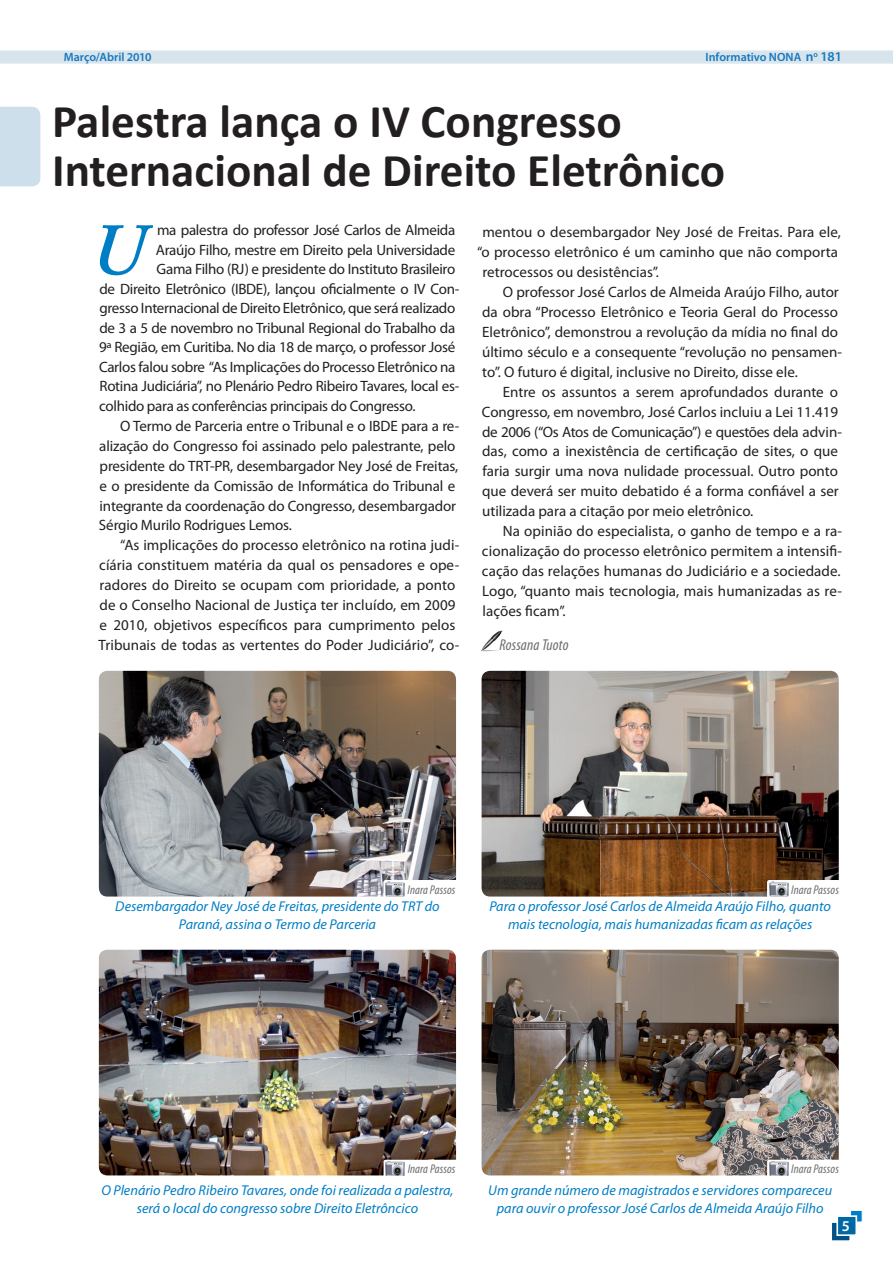
<style>
.page{position:relative;width:893px;height:1263px;background:#fff}
.page>*{position:absolute;margin:0;border:0;box-sizing:border-box;transform-origin:0 0}
.t1{font:italic 600 72.9px "Adobe Caslon Pro";color:#007ec5}
.t2{font:700 47.25px/49.5px "Calibri";color:#231f20}
.t3{font:italic condensed 15.75px "Myriad Pro";letter-spacing:.01em;color:#6c6d70}
.t4{font:15px "Myriad Pro";color:#231f20}
.t5{font:15px "Myriad Pro";letter-spacing:-.02em;color:#231f20}
.t6{font:15px "Myriad Pro";letter-spacing:-.025em;color:#231f20}
.t7{font:600 15px "Myriad Pro";color:#fff}
.t8{font:italic 14.25px/18px "Myriad Pro";color:#007ec5;text-align:center}
.t9{font:600 13.5px "Myriad Pro";color:#1578be}
.t10{font:italic condensed 12.75px "Myriad Pro";letter-spacing:.005em;color:#6c6d70}
.t11{font:600 12px "Myriad Pro";color:#1578be}
.s1{font-size:13.5px}
</style>
<div class="page">
<svg style="left:0;top:50px;width:893px;height:14px;background:#dae5ed"></svg>
<div style="left:830px;top:1221px;width:21px;height:21px;background:#005285;border:2px solid #fff"></div>
<div style="left:850px;top:1210px;width:13px;height:12px;background:#007ec5;border:1px solid #fff"></div>
<div style="left:836px;top:1215px;width:21px;height:21px;background:#0068a5;border:2px solid #fff"></div>
<img style="left:482px;top:630px;width:21px;height:21px">
<img style="left:99px;top:671px;width:357px;height:225px">
<img style="left:99px;top:950px;width:357px;height:225px">
<img style="left:482px;top:671px;width:357px;height:225px">
<img style="left:482px;top:950px;width:357px;height:225px">
<div style="left:0;top:107px;width:40px;height:79px;background:#cddfea"></div>
<div style="left:383px;top:880px;width:75px;height:18px;background:#fff;border-radius:2px"></div>
<img style="left:385px;top:881px;width:20px;height:15px">
<div style="left:767px;top:880px;width:75px;height:18px;background:#fff;border-radius:2px"></div>
<img style="left:769px;top:881px;width:20px;height:15px">
<div style="left:384px;top:1160px;width:74px;height:18px;background:#fff;border-radius:2px"></div>
<img style="left:385px;top:1161px;width:20px;height:15px">
<div style="left:767px;top:1160px;width:75px;height:18px;background:#fff;border-radius:2px"></div>
<img style="left:769px;top:1161px;width:20px;height:15px">
<p class="t11" style="left:64px;top:50px;width:89px">Março/Abril 2010</p>
<p class="t9" style="left:820px;top:48px;width:23px">181</p>
<p class="t11" style="left:706px;top:49px;width:114px">Informativo NONA <span class="s1">n</span><sup>o</sup></p>
<h2 class="t2" style="left:52px;top:94px;width:675px">Palestra lança o IV Congresso<br>Internacional de Direito Eletrônico</h2>
<h1 class="t1" style="left:91px;top:206px;width:56px">U</h1>
<p class="t5" style="left:157px;top:221px;width:300px">ma palestra do professor José Carlos de Almeida</p>
<p class="t5" style="left:156px;top:240px;width:301px">Araújo Filho, mestre em Direito pela Universidade</p>
<p class="t5" style="left:157px;top:260px;width:300px">Gama Filho (RJ) e presidente do Instituto Brasileiro</p>
<p class="t5" style="left:99px;top:279px;width:361px">de Direito Eletrônico (IBDE), lançou oficialmente o IV Con-</p>
<p class="t5" style="left:99px;top:299px;width:357px">gresso Internacional de Direito Eletrônico, que será realizado</p>
<p class="t5" style="left:99px;top:318px;width:357px">de 3 a 5 de novembro no Tribunal Regional do Trabalho da</p>
<p class="t5" style="left:99px;top:338px;width:358px">9ª Região, em Curitiba. No dia 18 de março, o professor José</p>
<p class="t5" style="left:99px;top:357px;width:358px">Carlos falou sobre “As Implicações do Processo Eletrônico na</p>
<p class="t5" style="left:100px;top:377px;width:361px">Rotina Judiciária”, no Plenário Pedro Ribeiro Tavares, local es-</p>
<p class="t5" style="left:99px;top:396px;width:318px">colhido para as conferências principais do Congresso.</p>
<p class="t4" style="left:120px;top:416px;width:341px">O Termo de Parceria entre o Tribunal e o IBDE para a re-</p>
<p class="t4" style="left:99px;top:436px;width:358px">alização do Congresso foi assinado pelo palestrante, pelo</p>
<p class="t4" style="left:100px;top:456px;width:360px">presidente do TRT-PR, desembargador Ney José de Freitas,</p>
<p class="t4" style="left:99px;top:476px;width:357px">e o presidente da Comissão de Informática do Tribunal e</p>
<p class="t4" style="left:100px;top:496px;width:358px">integrante da coordenação do Congresso, desembargador</p>
<p class="t4" style="left:99px;top:516px;width:195px">Sérgio Murilo Rodrigues Lemos.</p>
<p class="t4" style="left:120px;top:536px;width:341px">“As implicações do processo eletrônico na rotina judi-</p>
<p class="t4" style="left:99px;top:556px;width:361px">cíária constituem matéria da qual os pensadores e ope-</p>
<p class="t4" style="left:100px;top:576px;width:357px">radores do Direito se ocupam com prioridade, a ponto</p>
<p class="t4" style="left:99px;top:596px;width:357px">de o Conselho Nacional de Justiça ter incluído, em 2009</p>
<p class="t4" style="left:99px;top:616px;width:358px">e 2010, objetivos específicos para cumprimento pelos</p>
<p class="t4" style="left:99px;top:636px;width:362px">Tribunais de todas as vertentes do Poder Judiciário”, co-</p>
<p class="t4" style="left:482px;top:223px;width:360px">mentou o desembargador Ney José de Freitas. Para ele,</p>
<p class="t4" style="left:477px;top:243px;width:362px">“o processo eletrônico é um caminho que não comporta</p>
<p class="t4" style="left:482px;top:263px;width:178px">retrocessos ou desistências”.</p>
<p class="t4" style="left:503px;top:283px;width:337px">O professor José Carlos de Almeida Araújo Filho, autor</p>
<p class="t4" style="left:482px;top:302px;width:357px">da obra “Processo Eletrônico e Teoria Geral do Processo</p>
<p class="t4" style="left:482px;top:322px;width:357px">Eletrônico”, demonstrou a revolução da mídia no final do</p>
<p class="t4" style="left:482px;top:342px;width:361px">último século e a consequente “revolução no pensamen-</p>
<p class="t4" style="left:482px;top:362px;width:317px">to”. O futuro é digital, inclusive no Direito, disse ele.</p>
<p class="t4" style="left:503px;top:382px;width:337px">Entre os assuntos a serem aprofundados durante o</p>
<p class="t4" style="left:482px;top:402px;width:358px">Congresso, em novembro, José Carlos incluiu a Lei 11.419</p>
<p class="t6" style="left:482px;top:422px;width:361px">de 2006 (“Os Atos de Comunicação”) e questões dela advin-</p>
<p class="t4" style="left:482px;top:442px;width:357px">das, como a inexistência de certificação de sites, o que</p>
<p class="t4" style="left:482px;top:462px;width:357px">faria surgir uma nova nulidade processual. Outro ponto</p>
<p class="t4" style="left:482px;top:482px;width:358px">que deverá ser muito debatido é a forma confiável a ser</p>
<p class="t4" style="left:482px;top:502px;width:273px">utilizada para a citação por meio eletrônico.</p>
<p class="t4" style="left:503px;top:522px;width:341px">Na opinião do especialista, o ganho de tempo e a ra-</p>
<p class="t4" style="left:482px;top:542px;width:361px">cionalização do processo eletrônico permitem a intensifi-</p>
<p class="t4" style="left:482px;top:562px;width:360px">cação das relações humanas do Judiciário e a sociedade.</p>
<p class="t4" style="left:482px;top:582px;width:361px">Logo, “quanto mais tecnologia, mais humanizadas as re-</p>
<p class="t4" style="left:482px;top:602px;width:85px">lações ficam”.</p>
<p class="t3" style="left:499px;top:635px;width:71px">Rossana Tuoto</p>
<p class="t10" style="left:408px;top:882px;width:49px">Inara Passos</p>
<p class="t10" style="left:791px;top:882px;width:49px">Inara Passos</p>
<p class="t8" style="left:115px;top:897px;width:326px">Desembargador Ney José de Freitas, presidente do TRT do<br>Paraná, assina o Termo de Parceria</p>
<p class="t8" style="left:489px;top:897px;width:343px">Para o professor José Carlos de Almeida Araújo Filho, quanto mais tecnologia, mais humanizadas ficam as relações</p>
<p class="t10" style="left:408px;top:1161px;width:49px">Inara Passos</p>
<p class="t10" style="left:791px;top:1161px;width:49px">Inara Passos</p>
<p class="t8" style="left:101px;top:1180px;width:354px">O Plenário Pedro Ribeiro Tavares, onde foi realizada a palestra, será o local do congresso sobre Direito Eletrôncico</p>
<p class="t8" style="left:488px;top:1180px;width:346px">Um grande número de magistrados e servidores compareceu para ouvir o professor José Carlos de Almeida Araújo Filho</p>
<p class="t7" style="left:842px;top:1216px;width:10px">5</p>
</div>
